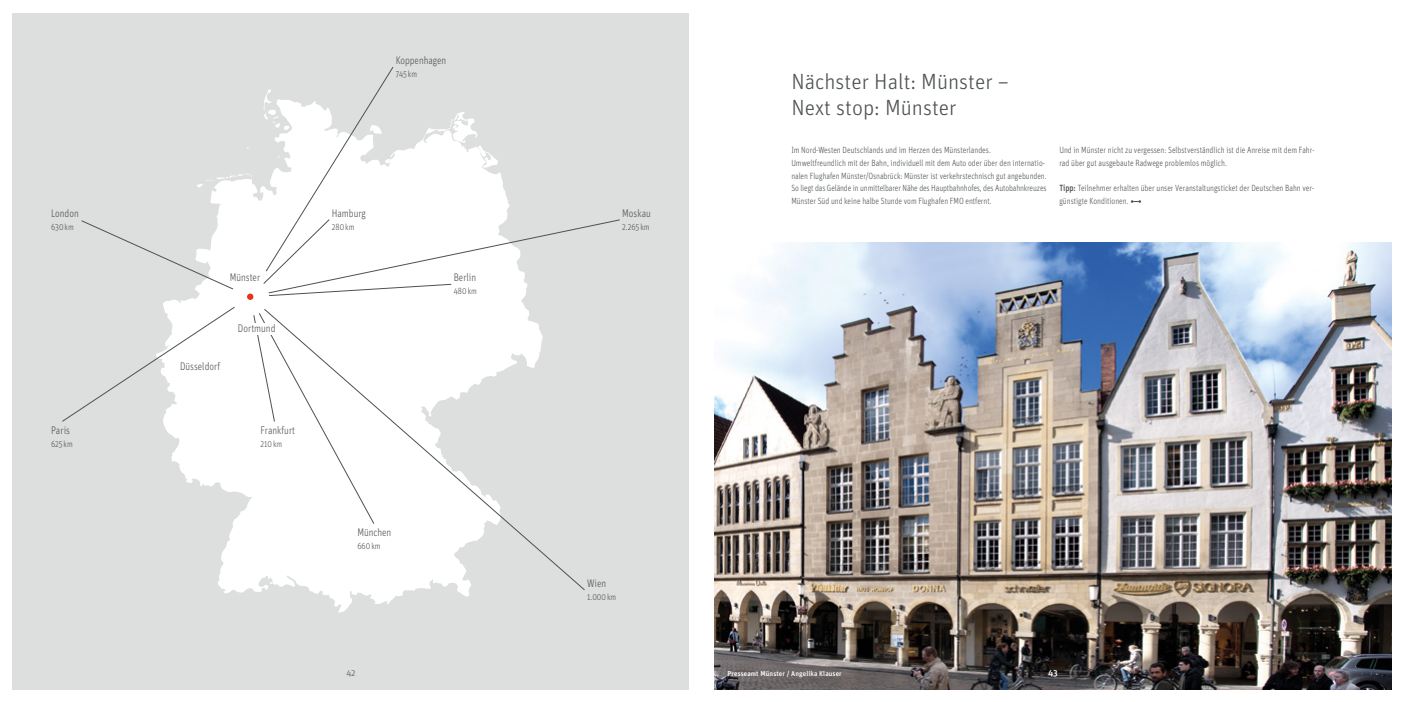
<style>
.page{position:relative;width:1404px;height:702px;background:#fff}
.page>*{position:absolute;margin:0;border:0;box-sizing:border-box;transform-origin:0 0}
.t1{font:300 22px/25.5px "Unit OT";color:#4c5250}
.t2{font:300 11px "Unit OT";color:#4c5250;scale:.85 1}
.t3{font:300 9px/12.8px "Unit OT";color:#4c5250;scale:.85 1}
.t4{font:300 9px "Unit OT";color:#4c5250}
.t5{font:500 9px "Unit OT";color:#fff}
.t6{font:500 7px "Unit OT";letter-spacing:.01em;color:#fff}
.s1{font-weight:500}
</style>
<div class="page">
<div style="left:13px;top:13px;width:676px;height:676px;background:#dcdfde"></div>
<img style="left:714px;top:242px;width:676px;height:447px">
<svg style="left:218px;top:524px;width:252px;height:88px"></svg>
<svg style="left:249px;top:524px;width:336px;height:66px"></svg>
<svg style="left:62px;top:67px;width:558px;height:457px"></svg>
<div style="left:238px;top:323px;width:39px;height:11px;background:#fff"></div>
<div style="left:231px;top:278px;width:38px;height:37px;background:#fff;border-radius:50%"></div>
<div style="left:247px;top:293px;width:6px;height:7px;background:#e6331c;border-radius:50%"></div>
<div style="left:244px;top:290px;width:12px;height:13px;border:1px solid #fff;border-radius:50%"></div>
<svg style="left:1130px;top:200px;width:10px;height:3px"></svg>
<p class="t2" style="left:51px;top:207px;width:34px">London</p>
<p class="t3" style="left:51px;top:220px;width:28px">630km</p>
<p class="t2" style="left:51px;top:423px;width:24px">Paris</p>
<p class="t3" style="left:51px;top:437px;width:27px">625 km</p>
<p class="t2" style="left:230px;top:270px;width:37px">Münster</p>
<p class="t2" style="left:180px;top:360px;width:49px">Düsseldorf</p>
<p class="t2" style="left:238px;top:321px;width:46px">Dortmund</p>
<p class="t2" style="left:261px;top:423px;width:42px">Frankfurt</p>
<p class="t3" style="left:261px;top:437px;width:27px">210km</p>
<p class="t2" style="left:395px;top:54px;width:61px">Koppenhagen</p>
<p class="t3" style="left:395px;top:67px;width:27px">745 km</p>
<p class="t2" style="left:332px;top:207px;width:42px">Hamburg</p>
<p class="t3" style="left:332px;top:220px;width:28px">280km</p>
<p class="t2" style="left:454px;top:270px;width:28px">Berlin</p>
<p class="t3" style="left:454px;top:284px;width:29px">480km</p>
<p class="t2" style="left:357px;top:525px;width:41px">München</p>
<p class="t3" style="left:357px;top:539px;width:29px">660km</p>
<p class="t2" style="left:622px;top:207px;width:35px">Moskau</p>
<p class="t3" style="left:622px;top:220px;width:34px">2.265 km</p>
<p class="t2" style="left:587px;top:576px;width:24px">Wien</p>
<p class="t3" style="left:587px;top:590px;width:36px">1.000km</p>
<h1 class="t1" style="left:791px;top:69px;width:219px">Nächster Halt: Münster –<br>Next stop: Münster</h1>
<p class="t3" style="left:791px;top:144px;width:302px">Im Nord-Westen Deutschlands und im Herzen des Münsterlandes.<br>Umweltfreundlich mit der Bahn, individuell mit dem Auto oder über den internatio&shy;nalen Flughafen Münster/Osnabrück: Münster ist verkehrstechnisch gut angebunden.<br>So liegt das Gelände in unmittelbarer Nähe des Hauptbahnhofes, des Autobahnkreuzes Münster Süd und keine halbe Stunde vom Flughafen FMO entfernt.</p>
<p class="t3" style="left:1059px;top:144px;width:302px">Und in Münster nicht zu vergessen: Selbstverständlich ist die Anreise mit dem Fahr&shy;rad über gut ausgebaute Radwege problemlos möglich.</p>
<p class="t3" style="left:1059px;top:182px;width:301px"><span class="s1">Tipp:</span> Teilnehmer erhalten über unser Veranstaltungsticket der Deutschen Bahn ver&shy;günstigte Konditionen.</p>
<p class="t4" style="left:346px;top:668px;width:11px">42</p>
<p class="t6" style="left:727px;top:669px;width:116px">Presseamt Münster / Angelika Klauser</p>
<p class="t5" style="left:1047px;top:667px;width:11px">43</p>
</div>
